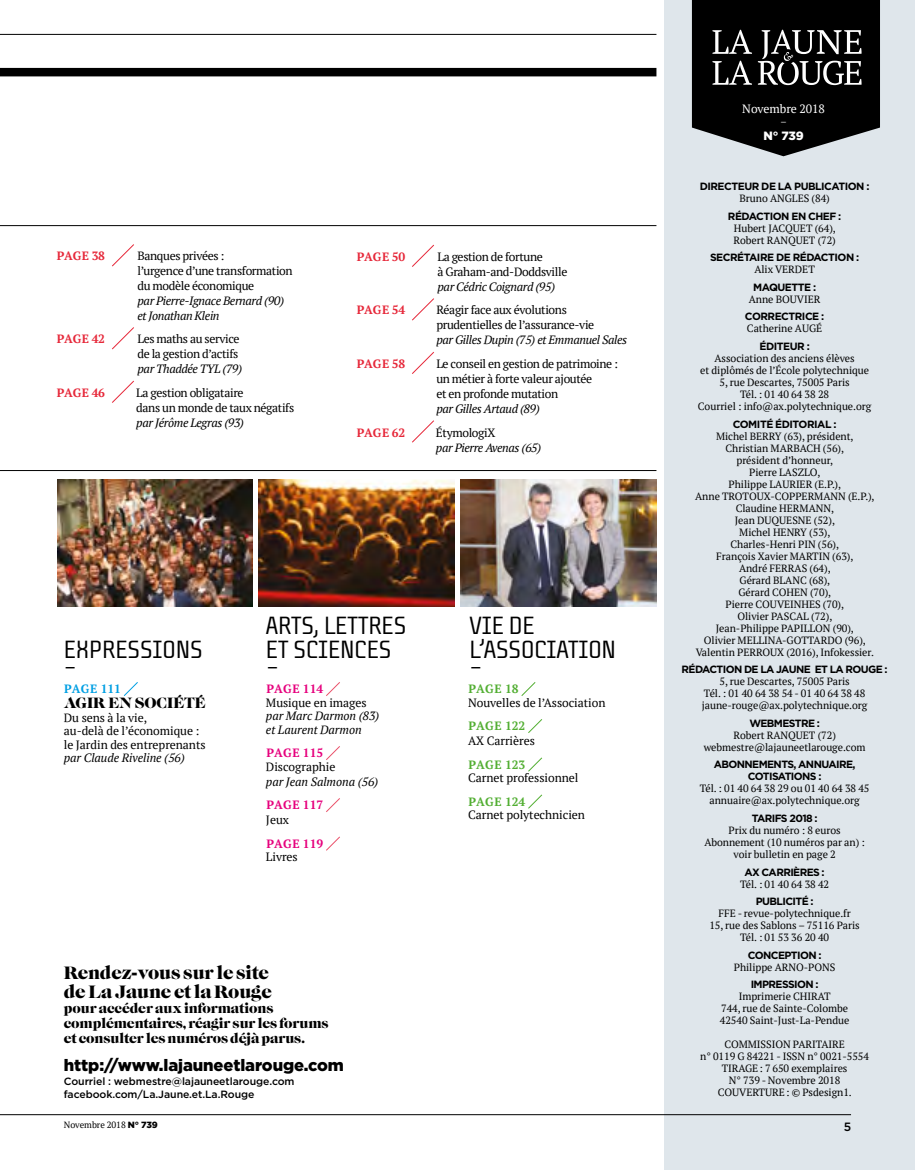
<style>
.page{position:relative;width:915px;height:1170px;background:#fff}
.page>*{position:absolute;margin:0;border:0;box-sizing:border-box;transform-origin:0 0}
.t1{font:27px/24px "Transfer C Gauge";letter-spacing:-.005em;color:#000}
.t2{font:18px/19.5px "Caslon Graphique SHOP";letter-spacing:-.005em;color:#000}
.t3{font:900 16.5px "Gotham";letter-spacing:-.005em;color:#000}
.t4{font:15px "Caslon Graphique SHOP";letter-spacing:-.005em;color:#000}
.t5{font:13.5px/15px "Caslon Graphique SHOP";letter-spacing:-.005em;color:#000}
.t6{font:12px/15px "PT Serif";letter-spacing:-.03em;color:#000}
.t7{font:italic 12px/15px "PT Serif";letter-spacing:-.03em;color:#000}
.t8{font:12px/13.5px "PT Serif";letter-spacing:-.005em;color:#000}
.t9{font:italic 12px/13.5px "PT Serif";letter-spacing:-.005em;color:#000}
.t10{font:700 12px "PT Serif";letter-spacing:-.015em;color:#e62739}
.t11{font:700 12px "PT Serif";letter-spacing:-.005em;color:#e6007d}
.t12{font:700 12px "PT Serif";letter-spacing:-.005em;color:#52ae32}
.t13{font:12px "PT Serif";letter-spacing:-.005em;color:#fff}
.t14{font:700 12px "PT Serif";letter-spacing:-.005em;color:#009fe3}
.t15{font:900 12px "Gotham";color:#fff}
.t16{font:500 12px "Gotham";color:#000}
.t17{font:10.5px/12px "PT Serif";letter-spacing:-.005em;color:#000;text-align:center}
.t18{font:700 10.5px/12px "Gotham";letter-spacing:-.055em;color:#000;text-align:center}
.t19{font:500 10.5px/13.5px "Gotham";letter-spacing:-.005em;color:#000}
.t20{font:9px "PT Serif";letter-spacing:-.005em;color:#000}
.s1{font-family:"Gotham";font-weight:900}
</style>
<div class="page">
<div style="left:663px;top:0;width:251px;height:1169px;background:#dfe6eb"></div>
<hr style="left:0;top:1114px;width:850px;height:1px;background:#000">
<hr style="left:0;top:470px;width:656px;height:1px;background:#000">
<hr style="left:0;top:225px;width:656px;height:1px;background:#000">
<hr style="left:0;top:34px;width:656px;height:1px;background:#000">
<div style="left:0;top:68px;width:656px;height:8px;background:#000"></div>
<svg style="left:691px;top:0;width:188px;height:156px;background:#272828"></svg>
<svg style="left:326px;top:682px;width:14px;height:14px"></svg>
<svg style="left:326px;top:746px;width:14px;height:14px"></svg>
<svg style="left:326px;top:798px;width:14px;height:14px"></svg>
<svg style="left:326px;top:836px;width:14px;height:15px"></svg>
<svg style="left:123px;top:682px;width:15px;height:14px"></svg>
<svg style="left:521px;top:682px;width:15px;height:14px"></svg>
<svg style="left:528px;top:719px;width:14px;height:14px"></svg>
<svg style="left:528px;top:757px;width:14px;height:15px"></svg>
<svg style="left:528px;top:794px;width:14px;height:15px"></svg>
<img style="left:57px;top:479px;width:195px;height:127px">
<img style="left:258px;top:479px;width:196px;height:127px">
<img style="left:460px;top:479px;width:196px;height:127px">
<svg style="left:112px;top:244px;width:22px;height:23px"></svg>
<svg style="left:112px;top:327px;width:22px;height:23px"></svg>
<svg style="left:112px;top:380px;width:22px;height:23px"></svg>
<svg style="left:412px;top:244px;width:22px;height:23px"></svg>
<svg style="left:412px;top:298px;width:22px;height:23px"></svg>
<svg style="left:412px;top:351px;width:22px;height:23px"></svg>
<svg style="left:412px;top:420px;width:22px;height:23px"></svg>
<p class="t13" style="left:742px;top:101px;width:84px">Novembre 2018</p>
<p class="t13" style="left:780px;top:108px;width:6px">_</p>
<p class="t15" style="left:763px;top:127px;width:42px">N° 739</p>
<p class="t18" style="left:699px;top:180px;width:171px">DIRECTEUR DE LA PUBLICATION :</p>
<p class="t17" style="left:739px;top:192px;width:92px">Bruno ANGLES (84)</p>
<p class="t18" style="left:727px;top:210px;width:115px">RÉDACTION EN CHEF :</p>
<p class="t17" style="left:733px;top:222px;width:104px;text-align:left">Hubert JACQUET (64),<br>Robert RANQUET (72)</p>
<p class="t18" style="left:709px;top:251px;width:151px">SECRÉTAIRE DE RÉDACTION :</p>
<p class="t17" style="left:754px;top:263px;width:62px">Alix VERDET</p>
<p class="t18" style="left:752px;top:281px;width:65px">MAQUETTE :</p>
<p class="t17" style="left:748px;top:293px;width:73px">Anne BOUVIER</p>
<p class="t18" style="left:744px;top:310px;width:81px">CORRECTRICE :</p>
<p class="t17" style="left:746px;top:322px;width:77px">Catherine AUGÉ</p>
<p class="t18" style="left:759px;top:340px;width:52px">ÉDITEUR :</p>
<p class="t17" style="left:697px;top:352px;width:175px">Association des anciens élèves<br>et diplômés de l’École polytechnique<br>5, rue Descartes, 75005 Paris<br>Tél. : 01 40 64 38 28<br>Courriel : info@ax.polytechnique.org</p>
<p class="t18" style="left:732px;top:418px;width:105px">COMITÉ ÉDITORIAL :</p>
<p class="t17" style="left:695px;top:430px;width:181px">Michel BERRY (63), président,<br>Christian MARBACH (56),<br>président d’honneur,<br>Pierre LASZLO,<br>Philippe LAURIER (E.P.),<br>Anne TROTOUX-COPPERMANN (E.P.),<br>Claudine HERMANN,<br>Jean DUQUESNE (52),<br>Michel HENRY (53),<br>Charles-Henri PIN (56),<br>François Xavier MARTIN (63),<br>André FERRAS (64),<br>Gérard BLANC (68),<br>Gérard COHEN (70),<br>Pierre COUVEINHES (70),<br>Olivier PASCAL (72),<br>Jean-Philippe PAPILLON (90),<br>Olivier MELLINA-GOTTARDO (96),<br>Valentin PERROUX (2016), Infokessier.</p>
<p class="t18" style="left:681px;top:663px;width:207px">RÉDACTION DE LA JAUNE ET LA ROUGE :</p>
<p class="t17" style="left:701px;top:675px;width:167px">5, rue Descartes, 75005 Paris<br>Tél. : 01 40 64 38 54 - 01 40 64 38 48 jaune-rouge@ax.polytechnique.org</p>
<p class="t18" style="left:749px;top:717px;width:72px">WEBMESTRE :</p>
<p class="t17" style="left:703px;top:729px;width:163px">Robert RANQUET (72) webmestre@lajauneetlarouge.com</p>
<p class="t18" style="left:713px;top:758px;width:143px">ABONNEMENTS, ANNUAIRE,<br>COTISATIONS :</p>
<p class="t17" style="left:699px;top:782px;width:171px">Tél. : 01 40 64 38 29 ou 01 40 64 38 45 annuaire@ax.polytechnique.org</p>
<p class="t18" style="left:751px;top:812px;width:67px">TARIFS 2018 :</p>
<p class="t17" style="left:704px;top:824px;width:162px">Prix du numéro : 8 euros<br>Abonnement (10 numéros par an) : voir bulletin en page 2</p>
<p class="t18" style="left:744px;top:865px;width:82px">AX CARRIÈRES :</p>
<p class="t17" style="left:739px;top:877px;width:90px">Tél. : 01 40 64 38 42</p>
<p class="t18" style="left:755px;top:895px;width:59px">PUBLICITÉ :</p>
<p class="t17" style="left:709px;top:907px;width:152px">FFE - revue-polytechnique.fr<br>15, rue des Sablons – 75116 Paris<br>Tél. : 01 53 36 20 40</p>
<p class="t18" style="left:747px;top:948px;width:75px">CONCEPTION :</p>
<p class="t17" style="left:733px;top:960px;width:103px">Philippe ARNO-PONS</p>
<p class="t18" style="left:750px;top:978px;width:69px">IMPRESSION :</p>
<p class="t17" style="left:719px;top:990px;width:131px">Imprimerie CHIRAT<br>744, rue de Sainte-Colombe<br>42540 Saint-Just-La-Pendue</p>
<p class="t17" style="left:700px;top:1038px;width:170px">COMMISSION PARITAIRE<br>n° 0119 G 84221 - ISSN n° 0021-5554<br>TIRAGE: 7 650 exemplaires<br>N° 739 - Novembre 2018<br>COUVERTURE: © Psdesign1.</p>
<p class="t10" style="left:57px;top:248px;width:50px">PAGE 38</p>
<p class="t6" style="left:137px;top:248px;width:157px">Banques privées :<br>l’urgence d’une transformation du modèle économique</p>
<p class="t7" style="left:137px;top:293px;width:148px">par Pierre-Ignace Bernard (90) et Jonathan Klein</p>
<p class="t10" style="left:57px;top:331px;width:50px">PAGE 42</p>
<p class="t6" style="left:137px;top:331px;width:104px">Les maths au service de la gestion d’actifs</p>
<p class="t7" style="left:137px;top:361px;width:106px">par Thaddée TYL (79)</p>
<p class="t10" style="left:57px;top:384px;width:50px">PAGE 46</p>
<p class="t6" style="left:136px;top:385px;width:159px">La gestion obligataire<br>dans un monde de taux négatifs</p>
<p class="t7" style="left:136px;top:415px;width:109px">par Jérôme Legras (93)</p>
<p class="t10" style="left:357px;top:248px;width:50px">PAGE 50</p>
<p class="t6" style="left:437px;top:249px;width:131px">La gestion de fortune<br>à Graham-and-Doddsville</p>
<p class="t7" style="left:437px;top:279px;width:119px">par Cédric Coignard (95)</p>
<p class="t10" style="left:357px;top:302px;width:50px">PAGE 54</p>
<p class="t6" style="left:436px;top:302px;width:159px">Réagir face aux évolutions prudentielles de l’assurance-vie</p>
<p class="t7" style="left:436px;top:332px;width:192px">par Gilles Dupin (75) et Emmanuel Sales</p>
<p class="t10" style="left:357px;top:355px;width:50px">PAGE 58</p>
<p class="t6" style="left:436px;top:356px;width:183px">Le conseil en gestion de patrimoine : un métier à forte valeur ajoutée<br>et en profonde mutation</p>
<p class="t7" style="left:436px;top:401px;width:105px">par Gilles Artaud (89)</p>
<p class="t10" style="left:357px;top:424px;width:50px">PAGE 62</p>
<p class="t6" style="left:436px;top:424px;width:61px">ÉtymologiX</p>
<p class="t7" style="left:436px;top:439px;width:107px">par Pierre Avenas (65)</p>
<h1 class="t1" style="left:469px;top:613px;width:148px">VIE DE<br>L’ASSOCIATION</h1>
<h1 class="t1" style="left:471px;top:646px;width:10px">_</h1>
<h1 class="t1" style="left:266px;top:613px;width:142px">ARTS, LETTRES<br>ET SCIENCES</h1>
<h1 class="t1" style="left:268px;top:646px;width:10px">_</h1>
<p class="t11" style="left:266px;top:680px;width:58px">PAGE 114</p>
<p class="t8" style="left:266px;top:695px;width:102px">Musique en images</p>
<p class="t9" style="left:266px;top:709px;width:115px">par Marc Darmon (83) et Laurent Darmon</p>
<p class="t11" style="left:266px;top:744px;width:58px">PAGE 115</p>
<p class="t8" style="left:266px;top:759px;width:71px">Discographie</p>
<p class="t9" style="left:266px;top:774px;width:114px">par Jean Salmona (56)</p>
<p class="t11" style="left:266px;top:796px;width:58px">PAGE 117</p>
<p class="t6" style="left:266px;top:812px;width:25px">Jeux</p>
<p class="t11" style="left:266px;top:835px;width:58px">PAGE 119</p>
<p class="t6" style="left:266px;top:849px;width:33px">Livres</p>
<h1 class="t1" style="left:64px;top:637px;width:140px">EXPRESSIONS</h1>
<h1 class="t1" style="left:66px;top:646px;width:10px">_</h1>
<p class="t14" style="left:64px;top:680px;width:58px">PAGE 111</p>
<h3 class="t4" style="left:64px;top:695px;width:143px">AGIR EN SOCIÉTÉ</h3>
<p class="t8" style="left:64px;top:710px;width:143px">Du sens à la vie,<br>au-delà de l’économique : le Jardin des entreprenants</p>
<p class="t9" style="left:64px;top:751px;width:122px">par Claude Riveline (56)</p>
<p class="t12" style="left:468px;top:680px;width:51px">PAGE 18</p>
<p class="t8" style="left:468px;top:695px;width:139px">Nouvelles de l’Association</p>
<p class="t12" style="left:468px;top:717px;width:58px">PAGE 122</p>
<p class="t8" style="left:468px;top:734px;width:68px">AX Carrières</p>
<p class="t12" style="left:468px;top:756px;width:58px">PAGE 123</p>
<p class="t8" style="left:468px;top:771px;width:112px">Carnet professionnel</p>
<p class="t12" style="left:468px;top:793px;width:58px">PAGE 124</p>
<p class="t8" style="left:468px;top:808px;width:118px">Carnet polytechnicien</p>
<h2 class="t2" style="left:64px;top:963px;width:209px">Rendez-vous sur le site de La Jaune et la Rouge</h2>
<p class="t5" style="left:64px;top:1001px;width:266px">pour accéder aux informations complémentaires, réagir sur les forums et consulter les numéros déjà parus.</p>
<h3 class="t3" style="left:64px;top:1053px;width:281px">http://www.lajauneetlarouge.com</h3>
<p class="t19" style="left:64px;top:1073px;width:232px">Courriel : webmestre@lajauneetlarouge.com facebook.com/La.Jaune.et.La.Rouge</p>
<p class="t20" style="left:64px;top:1119px;width:95px">Novembre 2018 <span class="s1">N° 739</span></p>
<p class="t16" style="left:843px;top:1118px;width:9px">5</p>
</div>
